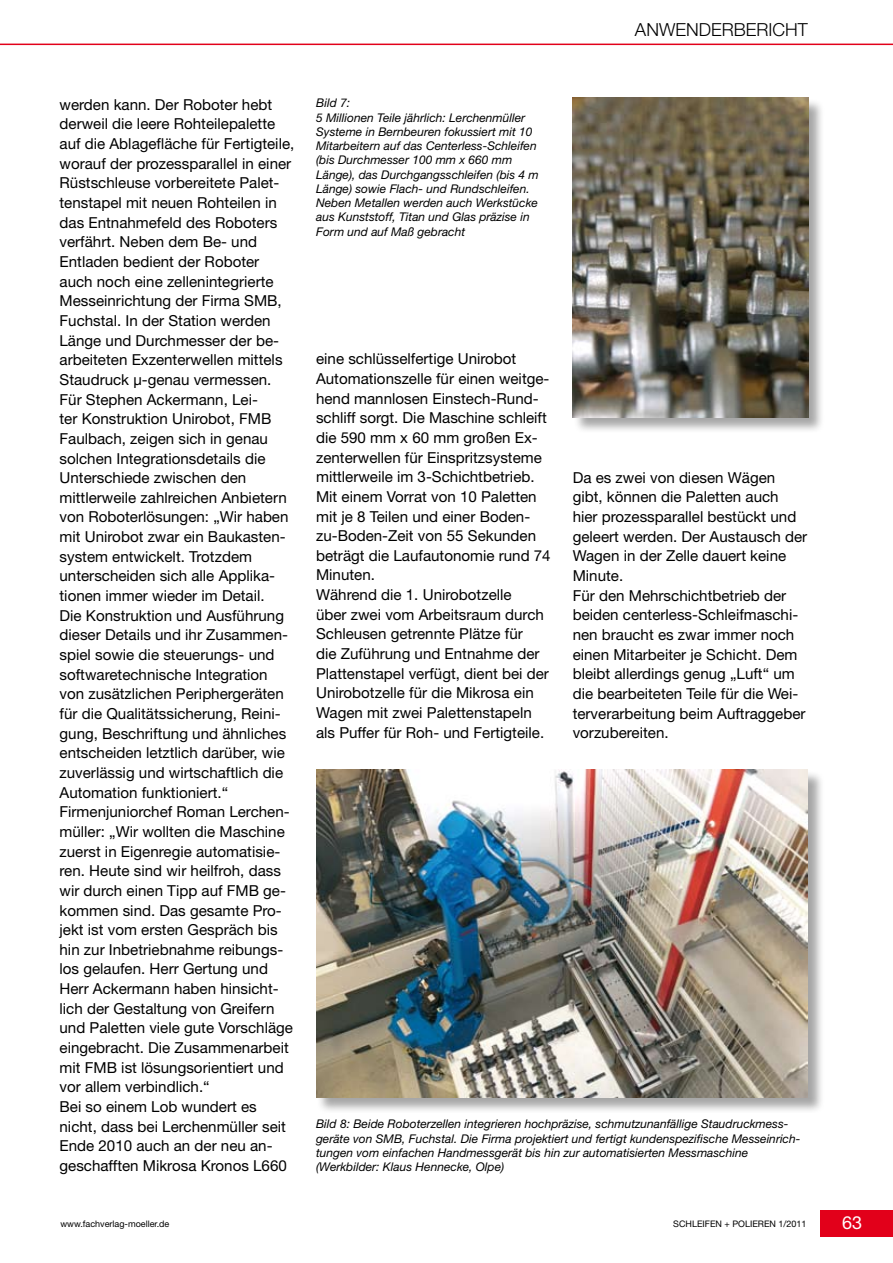
<style>
.page{position:relative;width:893px;height:1263px;background:#fff}
.page>*{position:absolute;margin:0;border:0;box-sizing:border-box;transform-origin:0 0}
.t1{font:300 18px "Helvetica Neue";color:#000}
.t2{font:18px "Helvetica Neue";color:#fff}
.t3{font:15.15px/19.6px "Helvetica Neue";color:#000}
.t4{font:italic 12px/14.2px "Helvetica Neue";color:#000}
.t5{font:9px "Helvetica Neue";color:#000}
</style>
<div class="page">
<svg style="left:0;top:43px;width:893px;height:2px"></svg>
<div style="left:820px;top:1210px;width:73px;height:27px;background:#e2001a"></div>
<div style="left:573px;top:98px;width:252px;height:336px;background:#000;opacity:.35"></div>
<img style="left:573px;top:98px;width:235px;height:319px">
<div style="left:316px;top:770px;width:508px;height:344px;background:#000;opacity:.35"></div>
<img style="left:316px;top:770px;width:492px;height:327px">
<p class="t1" style="left:635px;top:18px;width:174px">ANWENDERBERICHT</p>
<p class="t3" style="left:60px;top:94px;width:236px">werden kann. Der Roboter hebt derweil die leere Rohteilepalette auf die Ablagefläche für Fertigteile, worauf der prozessparallel in einer<br>Rüstschleuse vorbereitete Palet&shy;tenstapel mit neuen Rohteilen in das Entnahmefeld des Roboters verfährt. Neben dem Be- und<br>Entladen bedient der Roboter auch noch eine zellenintegrierte<br>Messeinrichtung der Firma SMB,<br>Fuchstal. In der Station werden<br>Länge und Durchmesser der be&shy;arbeiteten Exzenterwellen mittels<br>Staudruck µ-genau vermessen.<br>Für Stephen Ackermann, Lei-<br>ter Konstruktion Unirobot, FMB<br>Faulbach, zeigen sich in genau solchen Integrationsdetails die<br>Unterschiede zwischen den mittlerweile zahlreichen Anbietern von Roboterlösungen: „Wir haben mit Unirobot zwar ein Baukasten&shy;system entwickelt. Trotzdem unterscheiden sich alle Applika&shy;tionen immer wieder im Detail.<br>Die Konstruktion und Ausführung dieser Details und ihr Zusammen&shy;spiel sowie die steuerungs- und softwaretechnische Integration von zusätzlichen Periphergeräten für die Qualitätssicherung, Reini&shy;gung, Beschriftung und ähnliches entscheiden letztlich darüber, wie zuverlässig und wirtschaftlich die<br>Automation funktioniert.“<br>Firmenjuniorchef Roman Lerchen&shy;müller: „Wir wollten die Maschine zuerst in Eigenregie automatisie&shy;ren. Heute sind wir heilfroh, dass wir durch einen Tipp auf FMB ge&shy;kommen sind. Das gesamte Pro&shy;jekt ist vom ersten Gespräch bis hin zur Inbetriebnahme reibungs&shy;los gelaufen. Herr Gertung und<br>Herr Ackermann haben hinsicht&shy;lich der Gestaltung von Greifern und Paletten viele gute Vorschläge eingebracht. Die Zusammenarbeit mit FMB ist lösungsorientiert und vor allem verbindlich.“<br>Bei so einem Lob wundert es nicht, dass bei Lerchenmüller seit<br>Ende 2010 auch an der neu an&shy;geschafften Mikrosa Kronos L660</p>
<p class="t4" style="left:316px;top:96px;width:224px">Bild 7:<br>5 Millionen Teile jährlich: Lerchenmüller Systeme in Bernbeuren fokussiert mit 10<br>Mitarbeitern auf das Centerless-Schleifen (bis Durchmesser 100 mm x 660 mm Länge), das Durchgangsschleifen (bis 4 m Länge) sowie Flach- und Rundschleifen.<br>Neben Metallen werden auch Werkstücke aus Kunststoff, Titan und Glas präzise in Form und auf Maß gebracht</p>
<p class="t3" style="left:316px;top:349px;width:236px">eine schlüsselfertige Unirobot<br>Automationszelle für einen weitge&shy;hend mannlosen Einstech-Rund&shy;schliff sorgt. Die Maschine schleift die 590 mm x 60 mm großen Ex&shy;zenterwellen für Einspritzsysteme mittlerweile im 3-Schichtbetrieb.<br>Mit einem Vorrat von 10 Paletten mit je 8 Teilen und einer Boden&shy;zu-Boden-Zeit von 55 Sekunden beträgt die Laufautonomie rund 74<br>Minuten.<br>Während die 1. Unirobotzelle<br>über zwei vom Arbeitsraum durch<br>Schleusen getrennte Plätze für<br>die Zuführung und Entnahme der<br>Plattenstapel verfügt, dient bei der<br>Unirobotzelle für die Mikrosa ein<br>Wagen mit zwei Palettenstapeln als Puffer für Roh- und Fertigteile.</p>
<p class="t3" style="left:573px;top:467px;width:236px">Da es zwei von diesen Wägen gibt, können die Paletten auch hier prozessparallel bestückt und geleert werden. Der Austausch der<br>Wagen in der Zelle dauert keine<br>Minute.<br>Für den Mehrschichtbetrieb der beiden centerless-Schleifmaschi&shy;nen braucht es zwar immer noch einen Mitarbeiter je Schicht. Dem bleibt allerdings genug „Luft“ um die bearbeiteten Teile für die Wei&shy;terverarbeitung beim Auftraggeber vorzubereiten.</p>
<p class="t4" style="left:316px;top:1117px;width:486px">Bild 8: Beide Roboterzellen integrieren hochpräzise, schmutzunanfällige Staudruckmess&shy;geräte von SMB, Fuchstal. Die Firma projektiert und fertigt kundenspezifische Messeinrich&shy;tungen vom einfachen Handmessgerät bis hin zur automatisierten Messmaschine (Werkbilder: Klaus Hennecke, Olpe)</p>
<p class="t5" style="left:60px;top:1219px;width:110px">www.fachverlag-moeller.de</p>
<p class="t5" style="left:673px;top:1219px;width:135px">SCHLEIFEN + POLIEREN 1/2011</p>
<p class="t2" style="left:842px;top:1211px;width:22px">63</p>
</div>
